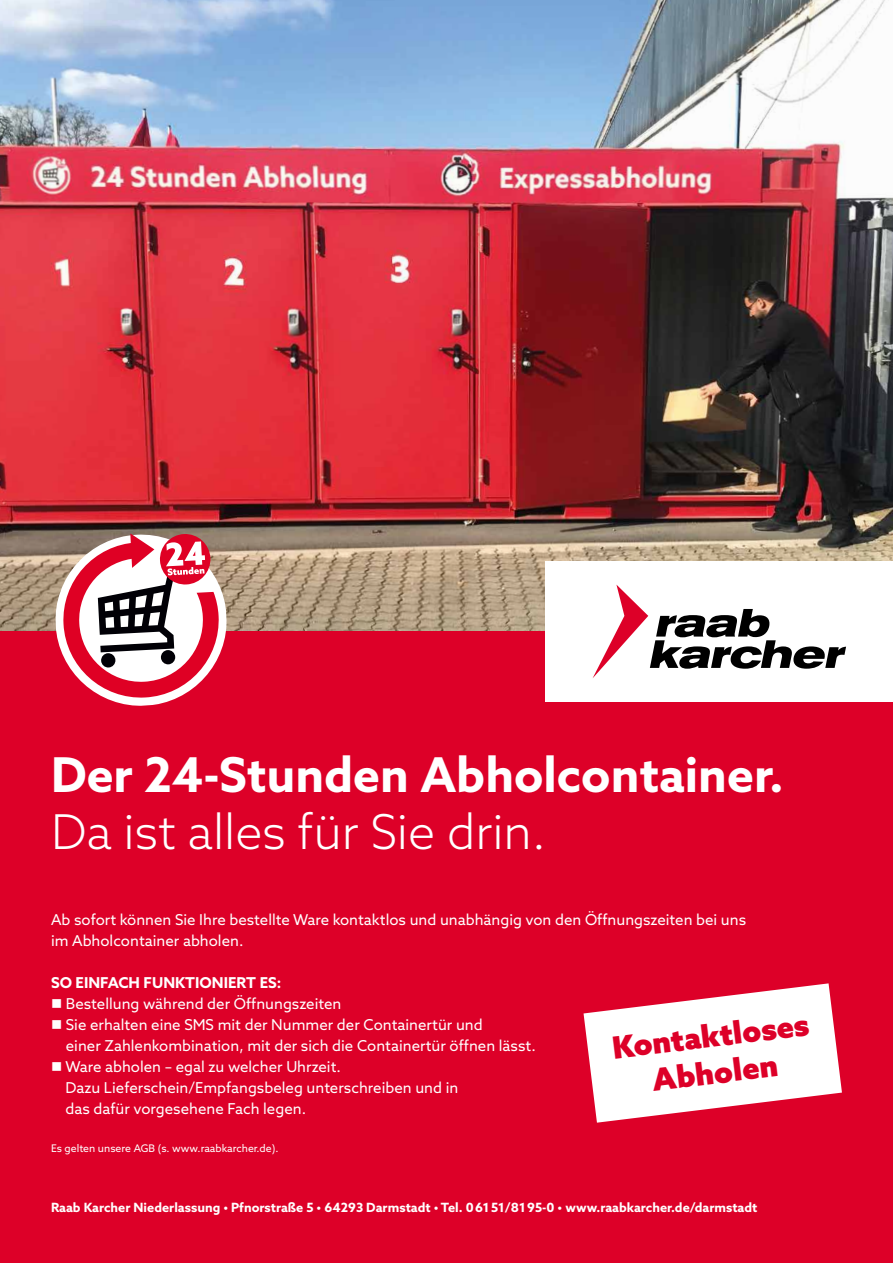
<style>
.page{position:relative;width:893px;height:1263px;background:#fff}
.page>*{position:absolute;margin:0;border:0;box-sizing:border-box;transform-origin:0 0}
.t1{font:700 48px "Azo Sans";color:#fff}
.t2{font:300 48px "Azo Sans";color:#fff}
.t3{font:900 30.75px/36.9px "Azo Sans";color:#dd0028;text-align:center}
.t4{font:15px/21px "Azo Sans";color:#fff}
.t5{font:700 15px "Azo Sans";color:#fff}
.t6{font:700 12.75px "Azo Sans";color:#fff}
.t7{font:10.5px "Azo Sans";color:#fff}
</style>
<div class="page">
<img style="left:0;top:0;width:893px;height:631px">
<div style="left:0;top:631px;width:893px;height:632px;background:#dd0028"></div>
<div style="left:546px;top:561px;width:347px;height:141px;background:#fff"></div>
<svg style="left:593px;top:585px;width:253px;height:93px"></svg>
<svg style="left:583px;top:983px;width:259px;height:140px"></svg>
<svg style="left:53px;top:532px;width:176px;height:174px"></svg>
<h1 class="t1" style="left:51px;top:743px;width:734px">Der 24-Stunden Abholcontainer.</h1>
<h1 class="t2" style="left:51px;top:801px;width:497px">Da ist alles für Sie drin.</h1>
<p class="t4" style="left:51px;top:909px;width:697px">Ab sofort können Sie Ihre bestellte Ware kontaktlos und unabhängig von den Öffnungszeiten bei uns im Abholcontainer abholen.</p>
<p class="t5" style="left:51px;top:973px;width:232px">SO EINFACH FUNKTIONIERT ES:</p>
<p class="t4" style="left:51px;top:993px;width:292px">■ Bestellung während der Öffnungszeiten</p>
<p class="t4" style="left:66px;top:1014px;width:471px;text-indent:-15px">■ Sie erhalten eine SMS mit der Nummer der Containertür und<br>einer Zahlenkombination, mit der sich die Containertür öffnen lässt.</p>
<p class="t4" style="left:65px;top:1056px;width:394px;text-indent:-14px">■ Ware abholen – egal zu welcher Uhrzeit.<br>Dazu Lieferschein/Empfangsbeleg unterschreiben und in das dafür vorgesehene Fach legen.</p>
<p class="t7" style="left:51px;top:1141px;width:229px">Es gelten unsere AGB (s. www.raabkarcher.de).</p>
<h2 class="t3" style="left:610px;top:1029px;width:200px;rotate:-7deg">Kontaktloses<br>Abholen</h2>
<p class="t6" style="left:51px;top:1199px;width:708px">Raab Karcher Niederlassung • Pfnorstraße 5 • 64293 Darmstadt • Tel. 06151/8195-0 • www.raabkarcher.de/darmstadt</p>
</div>
